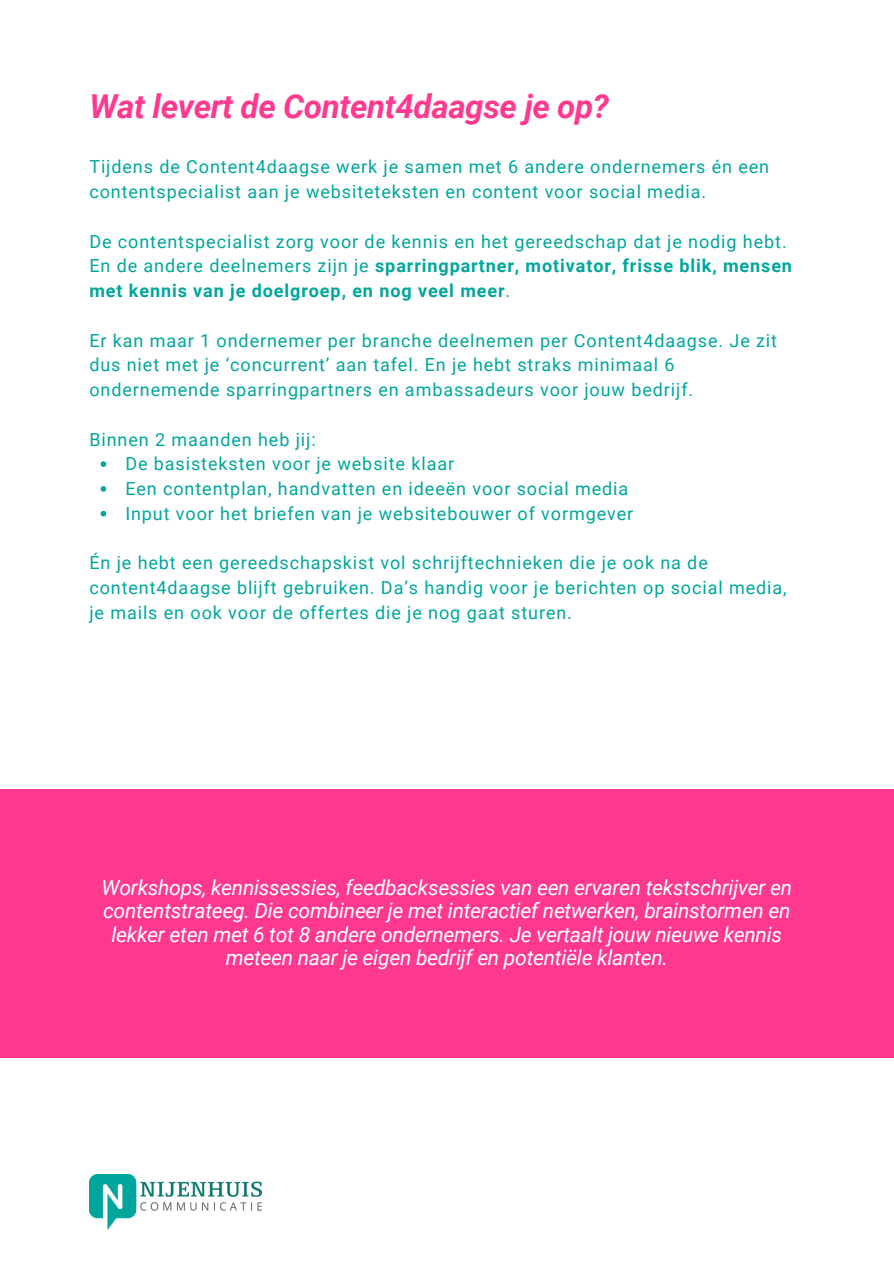
<style>
.page{position:relative;width:894px;height:1264px;background:#fff}
.page>*{position:absolute;margin:0;border:0;box-sizing:border-box;transform-origin:0 0}
.t1{font:italic 700 33px "Roboto";letter-spacing:-.01em;color:#ff3990}
.t2{font:italic 21px/23.7px "Roboto";letter-spacing:-.01em;color:#fff;text-align:center}
.t3{font:18px/24.8px "Roboto";letter-spacing:.05em;color:#00a69c}
.s1{font-weight:700}
</style>
<div class="page">
<img style="left:89px;top:1174px;width:172px;height:55px">
<svg style="left:101px;top:461px;width:5px;height:6px"></svg>
<svg style="left:101px;top:486px;width:5px;height:6px"></svg>
<svg style="left:101px;top:511px;width:5px;height:5px"></svg>
<div style="left:0;top:789px;width:893px;height:268px;background:#ff3990"></div>
<h2 class="t1" style="left:89px;top:88px;width:521px">Wat levert de Content4daagse je op?</h2>
<p class="t3" style="left:89px;top:155px;width:681px">Tijdens de Content4daagse werk je samen met 6 andere ondernemers én een contentspecialist aan je websiteteksten en content voor social media.</p>
<p class="t3" style="left:89px;top:229px;width:704px">De contentspecialist zorg voor de kennis en het gereedschap dat je nodig hebt.<br>En de andere deelnemers zijn je <span class="s1">sparringpartner, motivator, frisse blik, mensen met kennis van je doelgroep, en nog veel meer</span>.</p>
<p class="t3" style="left:89px;top:328px;width:689px">Er kan maar 1 ondernemer per branche deelnemen per Content4daagse. Je zit dus niet met je ‘concurrent’ aan tafel. En je hebt straks minimaal 6 ondernemende sparringpartners en ambassadeurs voor jouw bedrijf.</p>
<p class="t3" style="left:89px;top:427px;width:228px">Binnen 2 maanden heb jij:</p>
<p class="t3" style="left:125px;top:452px;width:330px">De basisteksten voor je website klaar</p>
<p class="t3" style="left:125px;top:476px;width:504px">Een contentplan, handvatten en ideeën voor social media</p>
<p class="t3" style="left:125px;top:501px;width:509px">Input voor het briefen van je websitebouwer of vormgever</p>
<p class="t3" style="left:89px;top:551px;width:698px">Én je hebt een gereedschapskist vol schrijftechnieken die je ook na de content4daagse blijft gebruiken. Da’s handig voor je berichten op social media, je mails en ook voor de offertes die je nog gaat sturen.</p>
<p class="t2" style="left:101px;top:875px;width:691px">Workshops, kennissessies, feedbacksessies van een ervaren tekstschrijver en contentstrateeg. Die combineer je met interactief netwerken, brainstormen en lekker eten met 6 tot 8 andere ondernemers. Je vertaalt jouw nieuwe kennis meteen naar je eigen bedrijf en potentiële klanten.</p>
</div>
